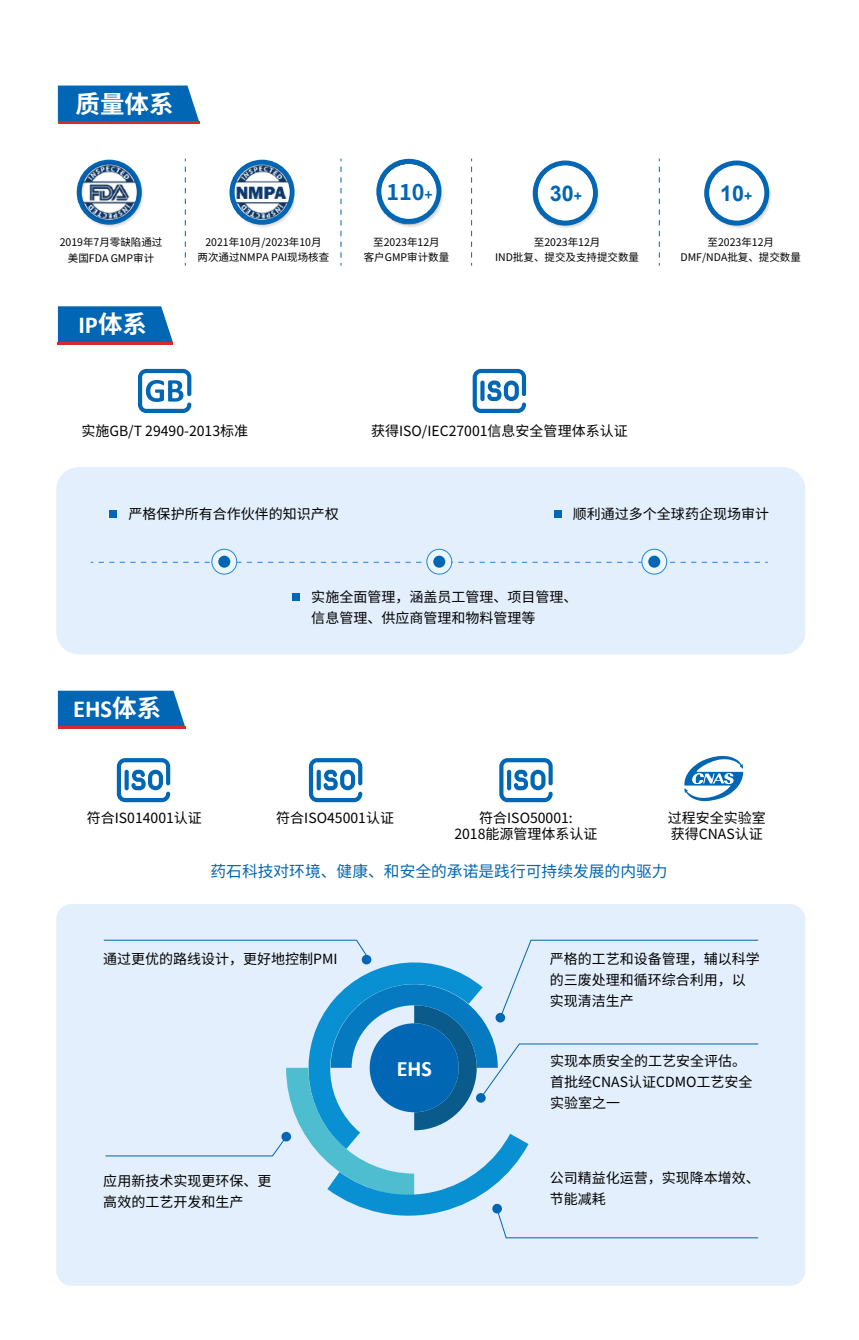
<style>
.page{position:relative;width:859px;height:1340px;background:#fff}
.page>*{position:absolute;margin:0;border:0;box-sizing:border-box;transform-origin:0 0}
.t1{font:700 24.5px "Calibri";color:#fff}
.t2{font:700 24.5px "Source Han Sans CN";color:#fff}
.t3{font:700 22.05px "Calibri";color:#fff}
.t4{font:700 21.53px "Arial";color:#0166b3}
.t5{font:700 21.53px "Source Han Sans CN";color:#0166b3}
.t6{font:15.75px "Source Han Sans CN";color:#0166b3}
.t7{font:14px/21px "Source Han Sans CN";color:#000}
.t8{font:10.5px/15.8px "Source Han Sans CN";color:#000;text-align:center}
.s1{font-size:14px}
.s2{font-family:"Source Han Sans CN"}
</style>
<div class="page">
<div style="left:56px;top:467px;width:749px;height:187px;background:#e3effc;border-radius:22px"></div>
<div style="left:56px;top:904px;width:749px;height:381px;background:#e3effc;border-radius:15px"></div>
<img style="left:76px;top:159px;width:67px;height:68px">
<svg style="left:78px;top:161px;width:62px;height:62px"></svg>
<div style="left:79px;top:162px;width:60px;height:60px;border:2px solid #005bab;border-radius:50%"></div>
<div style="left:77px;top:160px;width:65px;height:65px;border:2px solid #0166b3;border-radius:50%"></div>
<svg style="left:229px;top:159px;width:66px;height:67px"></svg>
<svg style="left:376px;top:158px;width:66px;height:67px"></svg>
<svg style="left:185px;top:167px;width:1px;height:98px"></svg>
<svg style="left:340px;top:167px;width:1px;height:98px"></svg>
<svg style="left:58px;top:306px;width:115px;height:36px;background:#106fb7"></svg>
<hr style="left:58px;top:342px;width:115px;height:3px;background:#d8292b">
<svg style="left:58px;top:690px;width:127px;height:36px;background:#116fb7"></svg>
<hr style="left:58px;top:726px;width:127px;height:3px;background:#d8292b">
<svg style="left:684px;top:755px;width:59px;height:46px"></svg>
<svg style="left:138px;top:369px;width:53px;height:44px"></svg>
<svg style="left:472px;top:369px;width:54px;height:44px"></svg>
<svg style="left:117px;top:758px;width:53px;height:44px"></svg>
<svg style="left:309px;top:758px;width:53px;height:44px"></svg>
<svg style="left:103px;top:939px;width:655px;height:299px"></svg>
<div style="left:495px;top:1012px;width:10px;height:10px;background:#0166b3;border-radius:50%"></div>
<div style="left:476px;top:1093px;width:9px;height:9px;background:#0166b3;border-radius:50%"></div>
<div style="left:492px;top:1203px;width:9px;height:10px;background:#0166b3;border-radius:50%"></div>
<svg style="left:99px;top:562px;width:668px;height:1px"></svg>
<svg style="left:212px;top:549px;width:25px;height:25px"></svg>
<div style="left:211px;top:549px;width:26px;height:25px;border:1px solid #2384e5;border-radius:50%"></div>
<div style="left:218px;top:555px;width:12px;height:12px;background:#0166b3;border-radius:50%"></div>
<svg style="left:426px;top:549px;width:25px;height:25px"></svg>
<div style="left:426px;top:549px;width:26px;height:25px;border:1px solid #2384e5;border-radius:50%"></div>
<div style="left:433px;top:555px;width:12px;height:12px;background:#0166b3;border-radius:50%"></div>
<svg style="left:641px;top:549px;width:25px;height:25px"></svg>
<div style="left:641px;top:549px;width:26px;height:25px;border:1px solid #2384e5;border-radius:50%"></div>
<div style="left:648px;top:555px;width:12px;height:12px;background:#0166b3;border-radius:50%"></div>
<div style="left:110px;top:510px;width:7px;height:7px;background:#0166b3"></div>
<div style="left:553px;top:510px;width:8px;height:7px;background:#0166b3"></div>
<div style="left:292px;top:593px;width:7px;height:7px;background:#0166b3"></div>
<svg style="left:58px;top:85px;width:141px;height:36px;background:#0e6eb7"></svg>
<hr style="left:58px;top:121px;width:141px;height:3px;background:#d8292b">
<img style="left:732px;top:189px;width:39px;height:39px">
<svg style="left:704px;top:160px;width:66px;height:67px"></svg>
<svg style="left:532px;top:160px;width:67px;height:67px"></svg>
<svg style="left:471px;top:167px;width:1px;height:98px"></svg>
<svg style="left:658px;top:167px;width:1px;height:98px"></svg>
<svg style="left:499px;top:758px;width:53px;height:44px"></svg>
<h1 class="t2" style="left:76px;top:90px;width:100px">质量体系</h1>
<h3 class="t5" style="left:386px;top:180px;width:48px">110<span class="s1">+</span></h3>
<p class="t8" style="left:60px;top:234px;width:104px">2019年7月零缺陷通过美国FDA GMP审计</p>
<p class="t8" style="left:197px;top:234px;width:133px">2021年10月/2023年10月<br>两次通过NMPA PAI现场核查</p>
<p class="t8" style="left:363px;top:234px;width:87px">至2023年12月<br>客户GMP审计数量</p>
<h1 class="t1" style="left:78px;top:307px;width:70px">IP<span class="s2">体系</span></h1>
<h3 class="t4" style="left:549px;top:178px;width:34px">30<span class="s1">+</span></h3>
<h3 class="t4" style="left:719px;top:178px;width:34px">10<span class="s1">+</span></h3>
<p class="t8" style="left:495px;top:234px;width:145px">至2023年12月<br>IND批复、提交及支持提交数量</p>
<p class="t8" style="left:680px;top:234px;width:122px">至2023年12月<br>DMF/NDA批复、提交数量</p>
<p class="t7" style="left:81px;top:420px;width:168px">实施GB/T 29490-2013标准</p>
<p class="t7" style="left:371px;top:420px;width:258px">获得ISO/IEC27001信息安全管理体系认证</p>
<p class="t7" style="left:129px;top:503px;width:211px">严格保护所有合作伙伴的知识产权</p>
<p class="t7" style="left:572px;top:503px;width:197px">顺利通过多个全球药企现场审计</p>
<h1 class="t1" style="left:73px;top:691px;width:89px">EHS<span class="s2">体系</span></h1>
<p class="t7" style="left:311px;top:587px;width:268px">实施全面管理，涵盖员工管理、项目管理、信息管理、供应商管理和物料管理等</p>
<p class="t7" style="left:87px;top:807px;width:117px">符合IS014001认证</p>
<p class="t7" style="left:276px;top:807px;width:119px">符合ISO45001认证</p>
<p class="t7" style="left:454px;top:810px;width:145px;line-height:15.8px;text-align:center">符合ISO50001:<br>2018能源管理体系认证</p>
<p class="t7" style="left:667px;top:810px;width:99px;line-height:15.8px">过程安全实验室获得CNAS认证</p>
<p class="t6" style="left:210px;top:862px;width:458px">药石科技对环境、健康、和安全的承诺是践行可持续发展的内驱力</p>
<p class="t7" style="left:103px;top:948px;width:236px">通过更优的路线设计，更好地控制PMI</p>
<p class="t7" style="left:549px;top:949px;width:211px">严格的工艺和设备管理，辅以科学的三废处理和循环综合利用，以实现清洁生产</p>
<h2 class="t3" style="left:396px;top:1053px;width:37px">EHS</h2>
<p class="t7" style="left:550px;top:1050px;width:204px">实现本质安全的工艺安全评估。首批经CNAS认证CDMO工艺安全实验室之一</p>
<p class="t7" style="left:103px;top:1170px;width:169px">应用新技术实现更环保、更高效的工艺开发和生产</p>
<p class="t7" style="left:549px;top:1167px;width:211px">公司精益化运营，实现降本增效、节能减耗</p>
</div>
